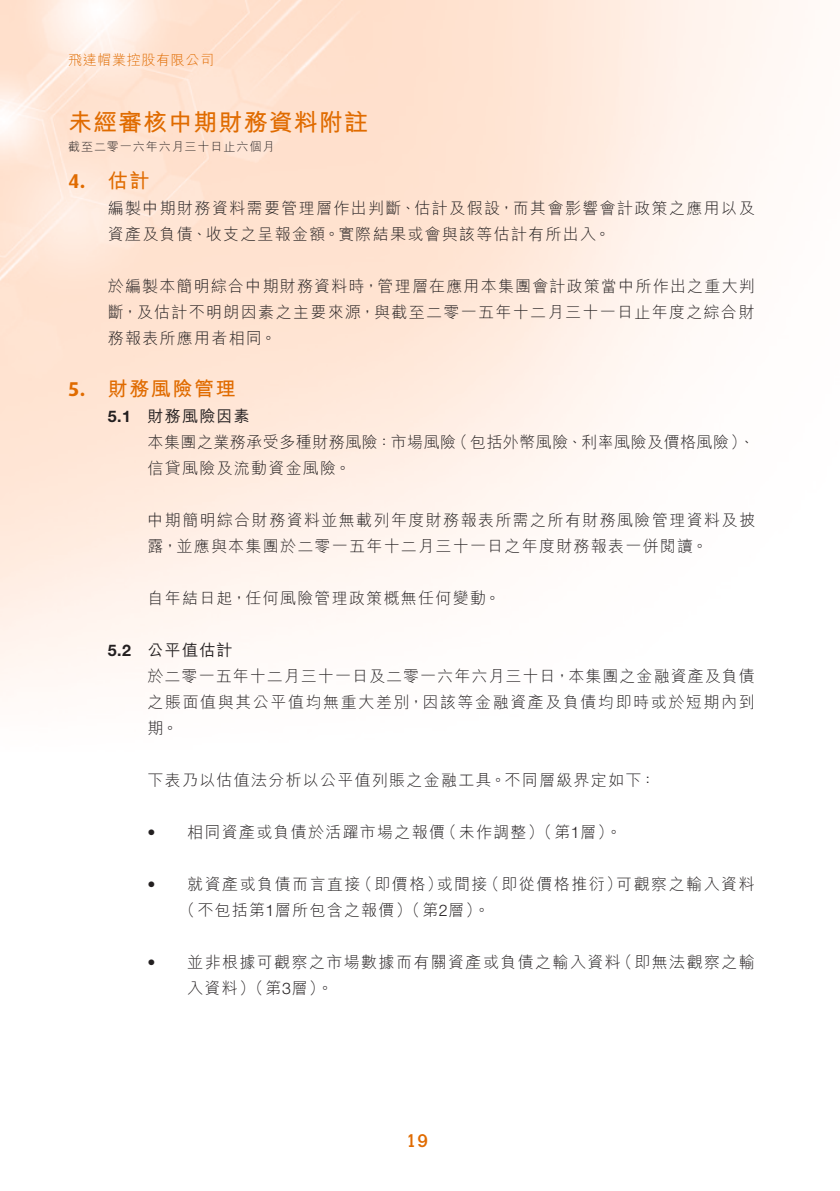
<style>
.page{position:relative;width:840px;height:1191px;background:#fff}
.page>*{position:absolute;margin:0;border:0;box-sizing:border-box;transform-origin:0 0}
.t1{font:700 24px "M Hei HK";letter-spacing:.045em;color:#e06b00}
.Heading_1{font:700 20px "M Hei HK";letter-spacing:.075em;color:#e06b00}
.Heading_1-2{font:700 20px "Dax";color:#e06b00}
.t2{font:18px "Calvert MT Std";color:#e06b00}
.Body_Text{font:300 16px/26px "M Hei HK";letter-spacing:.085em;color:#231f20}
.Body_Text-2{font:300 16px/26px "M Hei HK";letter-spacing:.03em;color:#231f20}
.Heading_2{font:500 16px "M Hei HK";letter-spacing:.08em;color:#231f20}
.Heading_2-2{font:700 16px "Helvetica Neue LT Std";color:#231f20}
.Body_Text-3{font:300 16px "Helvetica Neue LT Std";color:#231f20}
.t3{font:300 14px "M Hei HK";letter-spacing:.05em;color:#e06b00}
.t4{font:300 12px "M Hei HK";letter-spacing:.08em;color:#231f20}
.s1{font-family:"Helvetica Neue LT Std"}
</style>
<div class="page">
<p class="t3" style="left:68px;top:53px;width:148px">飛達帽業控股有限公司</p>
<h1 class="t1" style="left:68px;top:105px;width:301px">未經審核中期財務資料附註</h1>
<p class="t4" style="left:68px;top:140px;width:208px">截至二零一六年六月三十日止六個月</p>
<p class="Heading_1-2" style="left:68px;top:170px;width:19px">4.</p>
<p class="Heading_1-2" style="left:68px;top:378px;width:19px">5.</p>
<p class="Heading_1" style="left:108px;top:166px;width:43px">估計</p>
<p class="Body_Text" style="left:108px;top:195px;width:648px">編製中期財務資料需要管理層作出判斷、估計及假設，而其會影響會計政策之應用以及資產及負債、收支之呈報金額。實際結果或會與該等估計有所出入。</p>
<p class="Body_Text" style="left:108px;top:273px;width:648px;text-align:justify">於編製本簡明綜合中期財務資料時，管理層在應用本集團會計政策當中所作出之重大判斷，及估計不明朗因素之主要來源，與截至二零一五年十二月三十一日止年度之綜合財務報表所應用者相同。</p>
<p class="Heading_1" style="left:108px;top:374px;width:129px">財務風險管理</p>
<p class="Heading_2-2" style="left:108px;top:406px;width:25px">5.1</p>
<p class="Heading_2-2" style="left:108px;top:640px;width:25px">5.2</p>
<p class="Heading_2" style="left:147px;top:404px;width:104px">財務風險因素</p>
<p class="Body_Text-2" style="left:451px;top:429px;width:304px">（包括外幣風險、利率風險及價格風險 、(</p>
<p class="Body_Text-2" style="left:147px;top:429px;width:310px">本集團之業務承受多種財務風險：市場風險信貸風險及流動資金風險。</p>
<p class="Body_Text" style="left:147px;top:507px;width:608px">中期簡明綜合財務資料並無載列年度財務報表所需之所有財務風險管理資料及披露，並應與本集團於二零一五年十二月三十一日之年度財務報表一併閱讀。</p>
<p class="Body_Text" style="left:147px;top:585px;width:354px">自年結日起，任何風險管理政策概無任何變動。</p>
<p class="Heading_2" style="left:147px;top:638px;width:86px">公平值估計</p>
<p class="Body_Text" style="left:147px;top:663px;width:608px;text-align:justify">於二零一五年十二月三十一日及二零一六年六月三十日，本集團之金融資產及負債之賬面值與其公平值均無重大差別，因該等金融資產及負債均即時或於短期內到期。</p>
<p class="Body_Text" style="left:147px;top:767px;width:509px">下表乃以估值法分析以公平值列賬之金融工具。不同層級界定如下：</p>
<p class="Body_Text" style="left:440px;top:819px;width:183px">（未作調整）（第 層<span class="s1">1</span> 。(</p>
<p class="Body_Text" style="left:187px;top:819px;width:259px">相同資產或負債於活躍市場之報價</p>
<p class="Body_Text-3" style="left:147px;top:822px;width:9px">•</p>
<p class="Body_Text-3" style="left:147px;top:874px;width:9px">•</p>
<p class="Body_Text-3" style="left:147px;top:952px;width:9px">•</p>
<p class="Body_Text" style="left:356px;top:871px;width:88px">（即價格）</p>
<p class="Body_Text" style="left:483px;top:871px;width:140px">（即從價格推衍）</p>
<p class="Body_Text" style="left:187px;top:871px;width:175px">就資產或負債而言直接</p>
<p class="Body_Text" style="left:616px;top:871px;width:140px">可觀察之輸入資料</p>
<p class="Body_Text" style="left:436px;top:871px;width:52px">或間接</p>
<p class="Body_Text" style="left:179px;top:897px;width:312px">（不包括第<span class="s1">1</span>層所包含之報價）（第 層<span class="s1">2</span> 。(</p>
<p class="Body_Text" style="left:616px;top:949px;width:140px">（即無法觀察之輸</p>
<p class="Body_Text" style="left:187px;top:949px;width:435px">並非根據可觀察之市場數據而有關資產或負債之輸入資料</p>
<p class="Body_Text" style="left:187px;top:975px;width:147px">入資料）（第 層<span class="s1">3</span> 。(</p>
<p class="t2" style="left:406px;top:1129px;width:23px">19</p>
</div>
